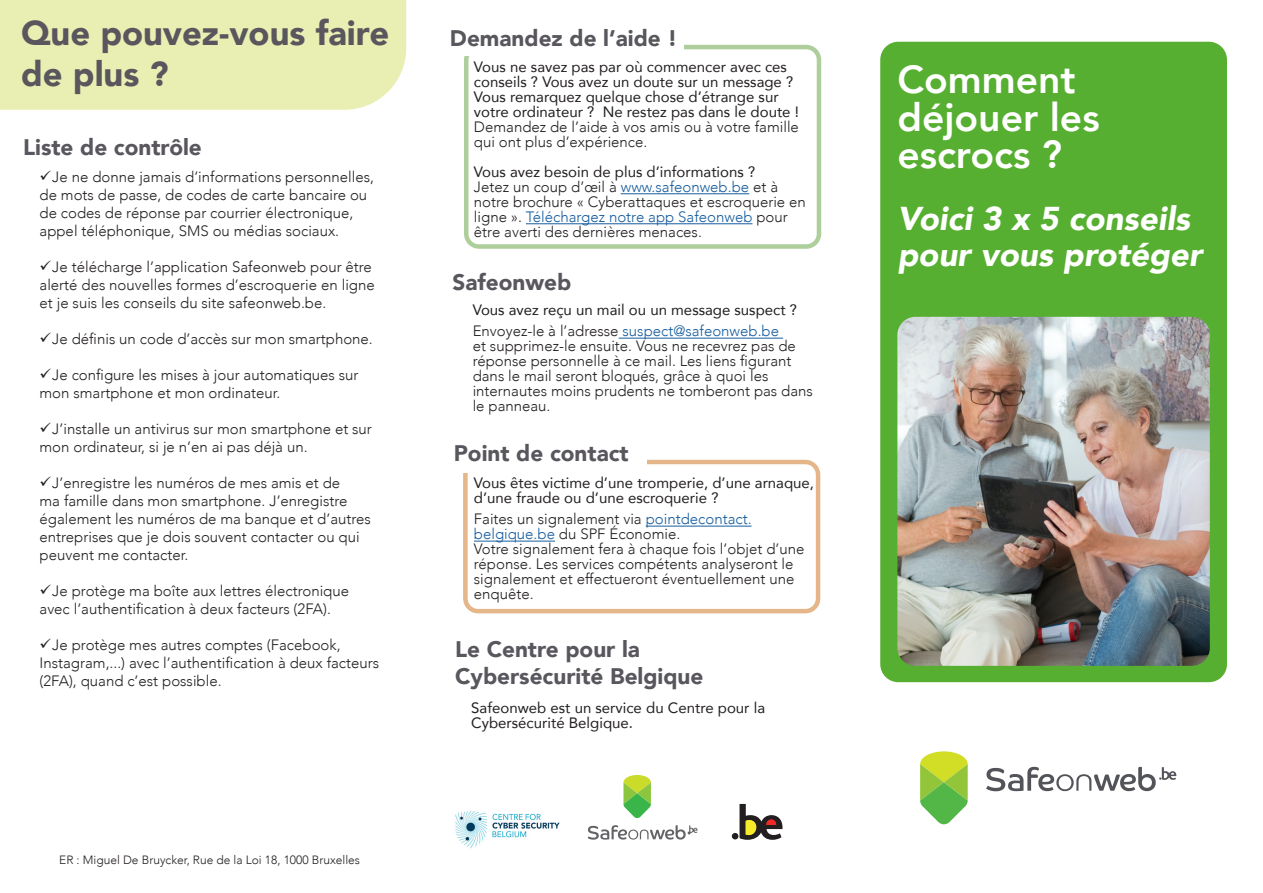
<style>
.page{position:relative;width:1263px;height:893px;background:#fff}
.page>*{position:absolute;margin:0;border:0;box-sizing:border-box;transform-origin:0 0}
.Titre_SOW_1{font:800 39px/37.5px "Avenir";color:#fff}
.Titre_SOW_1-2{font:900 34.5px/41.4px "Avenir";color:#59575d}
.Titre_SOW_1-3{font:italic 900 33px/36px "Avenir";color:#fff}
.Titre_SOW_1-4{font:900 22.5px/27px "Avenir";color:#59575d}
.Paragraphe_SOW_1{font:300 15px/18px "Avenir";color:#231f20}
.Paragraphe_SOW_1-2{font:15px/15px "Avenir";color:#231f20}
.Sow_texte_gras{font:15px/15px "Avenir";color:#231f20}
.t1{font:300 12px "Avenir";color:#231f20}
.s1{font-weight:300}
.s2{color:#175d9e}
</style>
<div class="page">
<div style="left:0;top:0;width:406px;height:110px;background:#e9efb2"></div>
<div style="left:464px;top:45px;width:357px;height:204px;border:4px solid #aecf9c;border-radius:13px"></div>
<hr style="left:621px;top:193px;width:128px;height:1px;background:#175d9e">
<hr style="left:526px;top:223px;width:226px;height:1px;background:#175d9e">
<div style="left:450px;top:24px;width:233px;height:32px;background:#fff"></div>
<hr style="left:619px;top:338px;width:164px;height:1px;background:#175d9e">
<div style="left:463px;top:460px;width:357px;height:153px;border:4px solid #e5b689;border-radius:13px"></div>
<hr style="left:646px;top:526px;width:105px;height:1px;background:#175d9e">
<hr style="left:474px;top:541px;width:81px;height:1px;background:#175d9e">
<div style="left:450px;top:439px;width:196px;height:34px;background:#fff"></div>
<img style="left:455px;top:811px;width:105px;height:38px">
<svg style="left:732px;top:804px;width:50px;height:36px"></svg>
<svg style="left:623px;top:775px;width:28px;height:43px"></svg>
<svg style="left:588px;top:825px;width:109px;height:15px"></svg>
<div style="left:880px;top:42px;width:347px;height:640px;background:#56af30;border-radius:18px"></div>
<svg style="left:920px;top:751px;width:48px;height:73px"></svg>
<svg style="left:986px;top:767px;width:190px;height:24px"></svg>
<img style="left:897px;top:317px;width:313px;height:349px">
<p class="Titre_SOW_1-2" style="left:21px;top:11px;width:369px">Que pouvez-vous faire de plus ?</p>
<p class="Titre_SOW_1-4" style="left:23px;top:133px;width:180px">Liste de contrôle</p>
<p class="Paragraphe_SOW_1" style="left:40px;top:168px;width:336px;text-indent:13px">Je ne donne jamais d’informations personnelles, de mots de passe, de codes de carte bancaire ou de codes de réponse par courrier électronique, appel téléphonique, SMS ou médias sociaux.</p>
<p class="Paragraphe_SOW_1" style="left:40px;top:258px;width:337px;text-indent:13px">Je télécharge l’application Safeonweb pour être alerté des nouvelles formes d’escroquerie en ligne et je suis les conseils du site safeonweb.be.</p>
<p class="Paragraphe_SOW_1" style="left:52px;top:330px;width:322px">Je définis un code d’accès sur mon smartphone.</p>
<p class="Paragraphe_SOW_1" style="left:40px;top:366px;width:321px;text-indent:13px">Je configure les mises à jour automatiques sur mon smartphone et mon ordinateur.</p>
<p class="Paragraphe_SOW_1" style="left:40px;top:420px;width:334px;text-indent:13px">J’installe un antivirus sur mon smartphone et sur mon ordinateur, si je n’en ai pas déjà un.</p>
<p class="Paragraphe_SOW_1" style="left:40px;top:474px;width:333px;text-indent:13px">J’enregistre les numéros de mes amis et de<br>ma famille dans mon smartphone. J’enregistre également les numéros de ma banque et d’autres entreprises que je dois souvent contacter ou qui peuvent me contacter.</p>
<p class="Paragraphe_SOW_1" style="left:40px;top:582px;width:311px;text-indent:13px">Je protège ma boîte aux lettres électronique avec l’authentification à deux facteurs (2FA).</p>
<p class="Paragraphe_SOW_1" style="left:40px;top:636px;width:341px;text-indent:13px">Je protège mes autres comptes (Facebook,<br>Instagram,...) avec l’authentification à deux facteurs (2FA), quand c’est possible.</p>
<p class="t1" style="left:59px;top:852px;width:302px">ER : Miguel De Bruycker, Rue de la Loi 18, 1000 Bruxelles</p>
<p class="Titre_SOW_1-4" style="left:450px;top:24px;width:229px">Demandez de l’aide !</p>
<p class="Paragraphe_SOW_1-2" style="left:474px;top:59px;width:326px">Vous ne savez pas par où commencer avec ces conseils ? Vous avez un doute sur un message ?<br>Vous remarquez quelque chose d’étrange sur votre ordinateur ? Ne restez pas dans le doute !<br><span class="s1">Demandez de l’aide à vos amis ou à votre famille qui ont plus d’expérience.</span></p>
<p class="Paragraphe_SOW_1-2" style="left:474px;top:164px;width:283px">Vous avez besoin de plus d’informations ?</p>
<p class="Paragraphe_SOW_1" style="left:474px;top:179px;width:333px;line-height:15px">Jetez un coup d’œil à <span class="s2">www.safeonweb.be</span> et à notre brochure « Cyberattaques et escroquerie en ligne ». <span class="s2">Téléchargez notre app Safeonweb</span> pour être averti des dernières menaces.</p>
<p class="Titre_SOW_1-4" style="left:452px;top:268px;width:120px">Safeonweb</p>
<p class="Sow_texte_gras" style="left:473px;top:302px;width:326px">Vous avez reçu un mail ou un message suspect ?</p>
<p class="Paragraphe_SOW_1" style="left:473px;top:324px;width:342px;line-height:15px">Envoyez-le à l’adresse <span class="s2">suspect@safeonweb.be<br></span>et supprimez-le ensuite. Vous ne recevrez pas de réponse personnelle à ce mail. Les liens figurant dans le mail seront bloqués, grâce à quoi les internautes moins prudents ne tomberont pas dans le panneau.</p>
<p class="Titre_SOW_1-4" style="left:454px;top:439px;width:176px">Point de contact</p>
<p class="Sow_texte_gras" style="left:474px;top:475px;width:342px">Vous êtes victime d’une tromperie, d’une arnaque, d’une fraude ou d’une escroquerie ?</p>
<p class="Paragraphe_SOW_1" style="left:474px;top:512px;width:279px;line-height:15px">Faites un signalement via <span class="s2">pointdecontact. belgique.be</span> du SPF Économie.</p>
<p class="Paragraphe_SOW_1" style="left:474px;top:542px;width:332px;line-height:15px">Votre signalement fera à chaque fois l’objet d’une réponse. Les services compétents analyseront le signalement et effectueront éventuellement une enquête.</p>
<p class="Titre_SOW_1-4" style="left:455px;top:635px;width:250px">Le Centre pour la<br>Cybersécurité Belgique</p>
<p class="Sow_texte_gras" style="left:471px;top:700px;width:295px">Safeonweb est un service du Centre pour la<br>Cybersécurité Belgique.</p>
<p class="Titre_SOW_1" style="left:897px;top:58px;width:204px">Comment déjouer les escrocs ?</p>
<p class="Titre_SOW_1-3" style="left:897px;top:200px;width:306px">Voici 3 x 5 conseils pour vous protéger</p>
</div>
